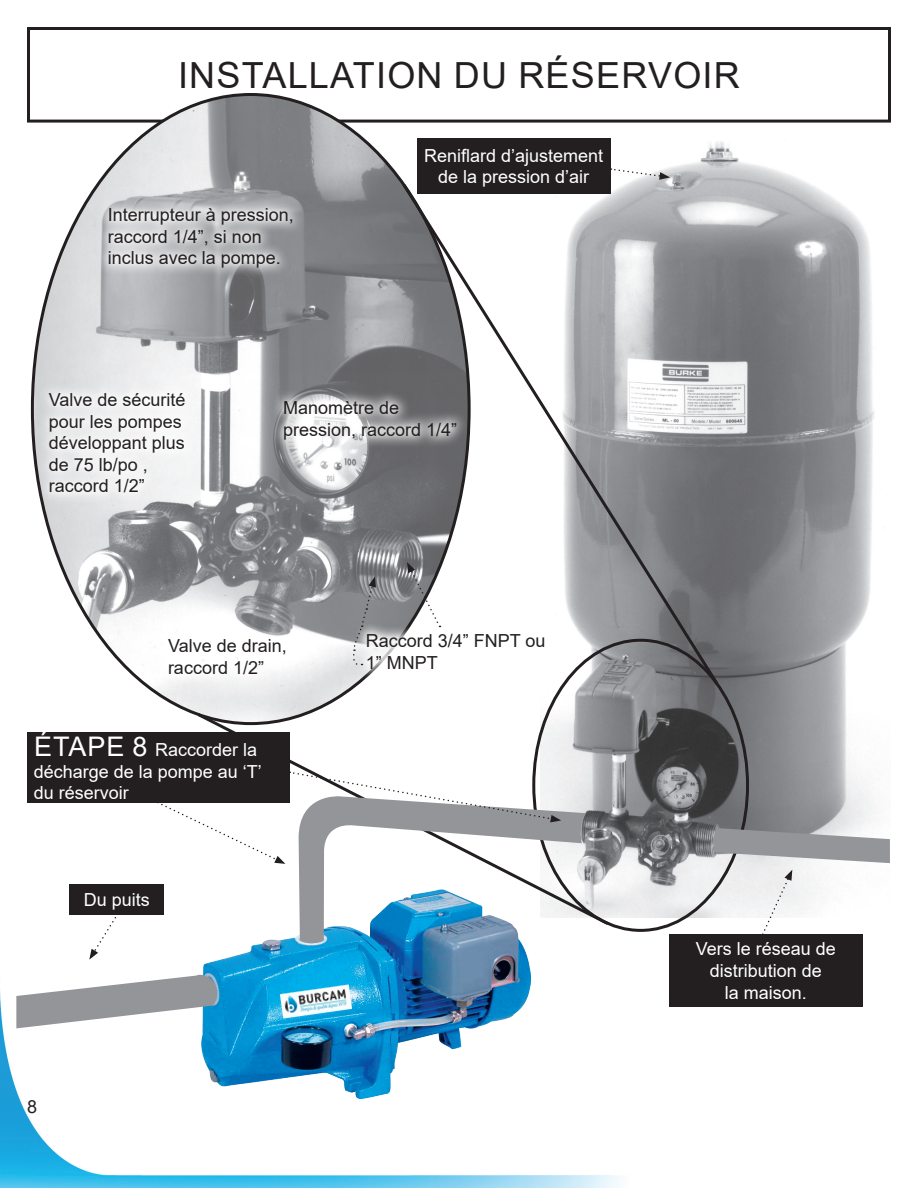
<style>
.page{position:relative;width:918px;height:1188px;background:#fff}
.page>*{position:absolute;margin:0;border:0;box-sizing:border-box;transform-origin:0 0}
.t1{font:36px "Arial";letter-spacing:.035em;color:#231f20}
.t2{font:18px/21.6px "Arial";color:#231f20}
.t3{font:18px/21.6px "Arial";color:#fff;text-align:center}
.s1{font-size:27px}
</style>
<div class="page">
<img style="left:0;top:973px;width:620px;height:215px">
<div style="left:27px;top:27px;width:864px;height:96px;border:3px solid #231f20"></div>
<img style="left:32px;top:94px;width:437px;height:621px">
<img style="left:547px;top:138px;width:343px;height:779px">
<svg style="left:400px;top:181px;width:321px;height:507px"></svg>
<svg style="left:194px;top:710px;width:418px;height:217px"></svg>
<img style="left:201px;top:890px;width:329px;height:208px">
<div style="left:27px;top:733px;width:263px;height:70px;background:#231f20"></div>
<div style="left:417px;top:138px;width:193px;height:55px;background:#231f20"></div>
<div style="left:669px;top:934px;width:193px;height:72px;background:#231f20"></div>
<svg style="left:96px;top:196px;width:209px;height:84px"></svg>
<svg style="left:272px;top:389px;width:196px;height:62px"></svg>
<div style="left:156px;top:627px;width:142px;height:59px;background:#fff"></div>
<div style="left:354px;top:621px;width:203px;height:60px;background:#fff"></div>
<svg style="left:37px;top:381px;width:160px;height:124px;fill:#f2f2f3"></svg>
<div style="left:69px;top:884px;width:95px;height:31px;background:#231f20"></div>
<svg style="left:352px;top:576px;width:24px;height:90px"></svg>
<svg style="left:407px;top:562px;width:34px;height:65px"></svg>
<svg style="left:610px;top:168px;width:60px;height:12px"></svg>
<svg style="left:761px;top:870px;width:31px;height:64px"></svg>
<svg style="left:89px;top:917px;width:27px;height:43px"></svg>
<svg style="left:299px;top:793px;width:287px;height:154px"></svg>
<svg style="left:712px;top:828px;width:178px;height:35px"></svg>
<img style="left:280px;top:984px;width:72px;height:35px">
<svg style="left:16px;top:971px;width:210px;height:57px"></svg>
<svg style="left:157px;top:771px;width:404px;height:93px"></svg>
<p class="t1" style="left:178px;top:50px;width:563px">INSTALLATION DU RÉSERVOIR</p>
<p class="t2" style="left:108px;top:204px;width:188px">Interrupteur à pression, raccord 1/4”, si non inclus avec la pompe.</p>
<p class="t3" style="left:424px;top:144px;width:181px">Reniflard d’ajustement de la pression d’air</p>
<p class="t2" style="left:49px;top:389px;width:138px">Valve de sécurité pour les pompes développant plus de 75 lb/po ,</p>
<p class="t2" style="left:49px;top:475px;width:98px">raccord 1/2”</p>
<p class="t2" style="left:283px;top:397px;width:176px">Manomètre de pression, raccord 1/4”</p>
<p class="t2" style="left:168px;top:635px;width:120px">Valve de drain, raccord 1/2”</p>
<p class="t2" style="left:366px;top:630px;width:181px">Raccord 3/4” FNPT ou<br>1” MNPT</p>
<p class="t3" style="left:34px;top:739px;width:230px;text-align:left"><span class="s1">ÉTAPE 8</span> Raccorder la décharge de la pompe au ‘T’ du réservoir</p>
<p class="t3" style="left:84px;top:889px;width:68px">Du puits</p>
<p class="t2" style="left:27px;top:1095px;width:12px">8</p>
<p class="t3" style="left:696px;top:938px;width:142px">Vers le réseau de distribution de<br>la maison.</p>
</div>
